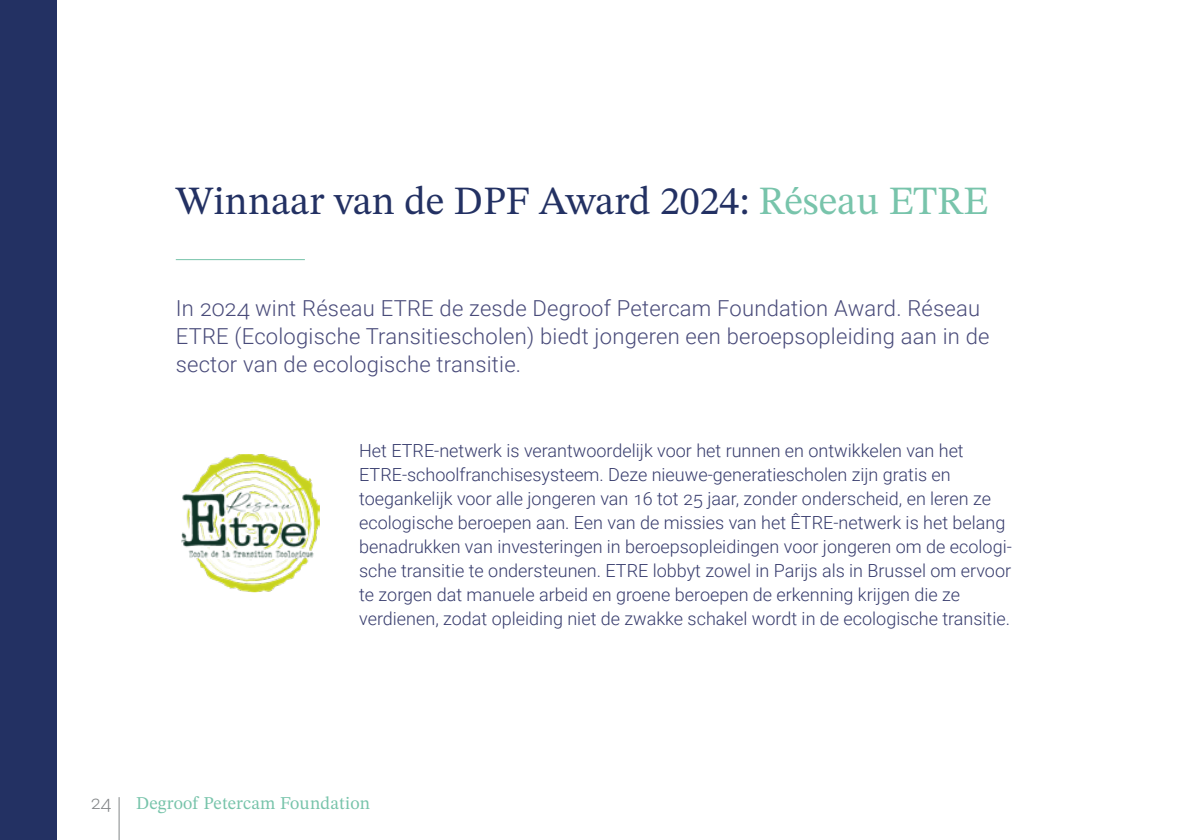
<style>
.page{position:relative;width:1191px;height:840px;background:#fff}
.page>*{position:absolute;margin:0;border:0;box-sizing:border-box;transform-origin:0 0}
.Title_TK{font:40px "STIX Two Text";color:#233163}
.Introduction_TK{font:300 22px/28px "Roboto";letter-spacing:.01em;color:#494b7a}
.Body_TK{font:300 18px/24px "Roboto";color:#373c6d}
.t1{font:18px "STIX Two Text";letter-spacing:.01em;color:#78c4ab}
.t2{font:300 18px "Roboto";color:#838688}
.s1{color:#78c4ab}
</style>
<div class="page">
<hr style="left:119px;top:796px;width:1px;height:43px;background:#838688">
<div style="left:0;top:0;width:57px;height:839px;background:#233163"></div>
<hr style="left:176px;top:259px;width:129px;height:1px;background:#78c4ab">
<img style="left:181px;top:454px;width:139px;height:138px">
<p class="Title_TK" style="left:176px;top:172px;width:814px">Winnaar van de DPF Award 2024: <span class="s1">Réseau ETRE</span></p>
<p class="Introduction_TK" style="left:176px;top:293px;width:815px">In 2024 wint Réseau ETRE de zesde Degroof Petercam Foundation Award. Réseau<br>ETRE (Ecologische Transitiescholen) biedt jongeren een beroepsopleiding aan in de sector van de ecologische transitie.</p>
<p class="Body_TK" style="left:359px;top:437px;width:654px">Het ETRE-netwerk is verantwoordelijk voor het runnen en ontwikkelen van het ETRE-schoolfranchisesysteem. Deze nieuwe-generatiescholen zijn gratis en toegankelijk voor alle jongeren van 16 tot 25 jaar, zonder onderscheid, en leren ze ecologische beroepen aan. Een van de missies van het ÊTRE-netwerk is het belang benadrukken van investeringen in beroepsopleidingen voor jongeren om de ecologi&shy;sche transitie te ondersteunen. ETRE lobbyt zowel in Parijs als in Brussel om ervoor te zorgen dat manuele arbeid en groene beroepen de erkenning krijgen die ze verdienen, zodat opleiding niet de zwakke schakel wordt in de ecologische transitie.</p>
<p class="t2" style="left:91px;top:789px;width:22px">24</p>
<p class="t1" style="left:136px;top:789px;width:236px">Degroof Petercam Foundation</p>
</div>
